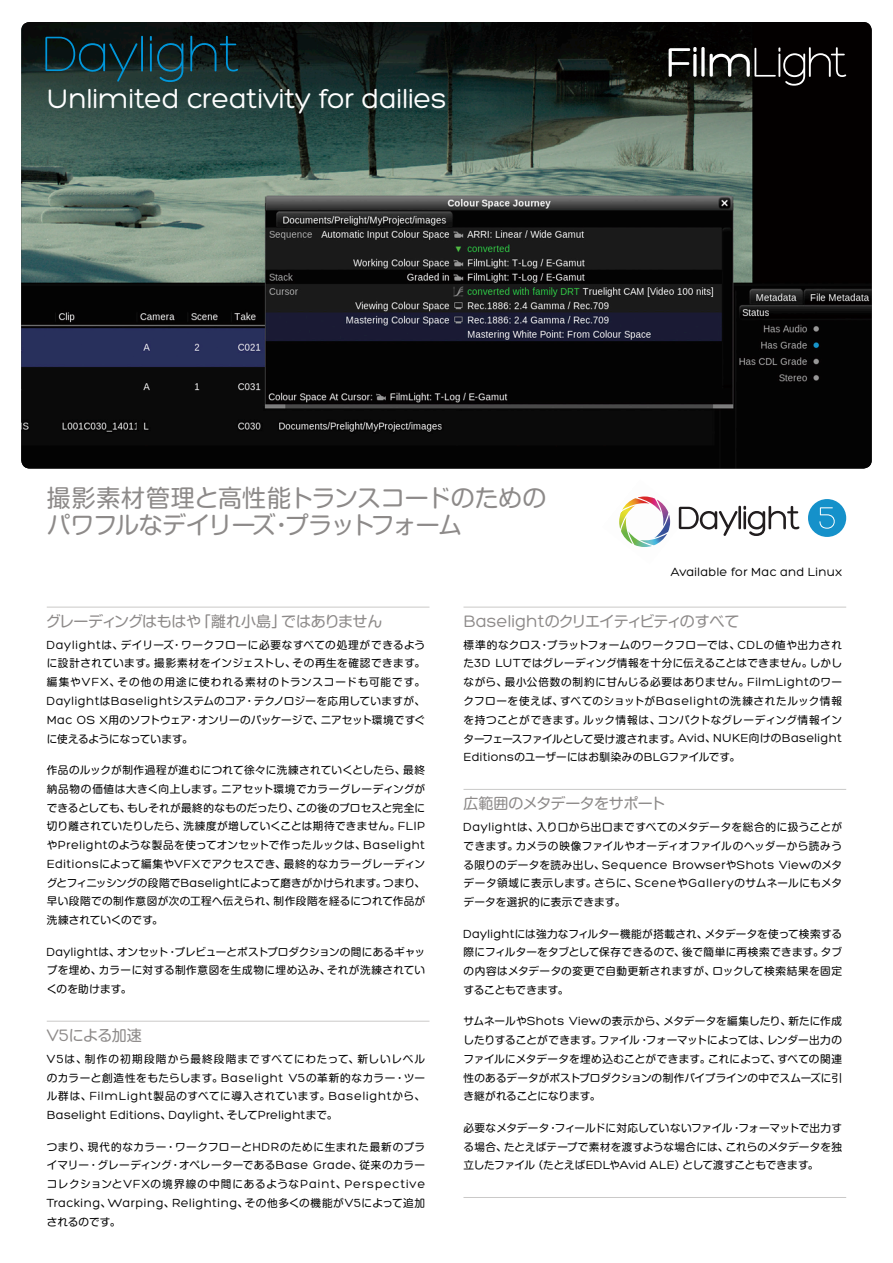
<style>
.page{position:relative;width:893px;height:1263px;background:#fff}
.page>*{position:absolute;margin:0;border:0;box-sizing:border-box;transform-origin:0 0}
.t1{font:300 54px "Hero";letter-spacing:-.035em;color:#0096d9}
.t2{font:28.8px "Hero";letter-spacing:-.01em;color:#fff}
.t3{font:24px/27px "Shin M Go Pro";letter-spacing:-.025em;color:#8d8a89}
.t4{font:15px "Shin M Go Pro";letter-spacing:-.04em;color:#8d8a89}
.t5{font:15px "Shin M Go Pro";letter-spacing:-.065em;color:#8d8a89}
.t6{font:12.75px "Hero";letter-spacing:.025em;color:#000}
.t7{font:10.65px/18.8px "Shin M Go Pro";letter-spacing:.02em;color:#000;text-align:justify}
.s1{font-family:"Hero";font-size:12.75px}
.s2{font-family:"Hero";font-size:18px}
.s3{font-family:"Shin M Go Pro";font-size:10.65px}
</style>
<div class="page">
<img style="left:21px;top:22px;width:851px;height:446px">
<hr style="left:47px;top:607px;width:382px;height:1px;background:#cac9c8">
<hr style="left:47px;top:1021px;width:382px;height:1px;background:#cac9c8">
<hr style="left:463px;top:607px;width:383px;height:1px;background:#cac9c8">
<hr style="left:463px;top:789px;width:383px;height:1px;background:#cac9c8">
<hr style="left:463px;top:1197px;width:383px;height:1px;background:#cac9c8">
<svg style="left:669px;top:46px;width:28px;height:31px"></svg>
<svg style="left:701px;top:47px;width:4px;height:30px"></svg>
<svg style="left:710px;top:47px;width:136px;height:39px"></svg>
<img style="left:668px;top:507px;width:11px;height:21px">
<img style="left:621px;top:529px;width:7px;height:12px">
<img style="left:619px;top:510px;width:11px;height:19px">
<img style="left:622px;top:498px;width:15px;height:12px">
<img style="left:628px;top:531px;width:24px;height:16px">
<img style="left:637px;top:496px;width:20px;height:12px">
<img style="left:640px;top:534px;width:24px;height:11px">
<img style="left:657px;top:499px;width:11px;height:15px">
<img style="left:654px;top:514px;width:16px;height:24px">
<svg style="left:679px;top:505px;width:121px;height:31px"></svg>
<div style="left:808px;top:499px;width:38px;height:38px;background:#1591ca;border-radius:50%"></div>
<svg style="left:819px;top:507px;width:16px;height:22px"></svg>
<h1 class="t1" style="left:43px;top:27px;width:199px">Daylight</h1>
<h2 class="t2" style="left:47px;top:84px;width:401px">Unlimited creativity for dailies</h2>
<h3 class="t3" style="left:47px;top:482px;width:501px">撮影素材管理と高性能トランスコードのためのパワフルなデイリーズ・プラットフォーム</h3>
<p class="t6" style="left:671px;top:565px;width:173px">Available for Mac and Linux</p>
<h3 class="t4" style="left:46px;top:609px;width:338px">グレーディングはもはや「離れ小島」ではありません</h3>
<p class="t7" style="left:47px;top:634px;width:380px"><span class="s1">Daylight</span>は、デイリーズ・ワークフローに必要なすべての処理ができるように設計されています。撮影素材をインジェストし、その再生を確認できます。編集や<span class="s1">VFX</span>、その他の用途に使われる素材のトランスコードも可能です。<span class="s1">Daylight</span>は<span class="s1">Baselight</span>システムのコア・テクノロジーを応用していますが、<span class="s1">Mac OS X</span>用のソフトウェア・オンリーのパッケージで、ニアセット環境ですぐに使えるようになっています。</p>
<p class="t7" style="left:47px;top:759px;width:380px">作品のルックが制作過程が進むにつれて徐々に洗練されていくとしたら、最終納品物の価値は大きく向上します。ニアセット環境でカラーグレーディングができるとしても、もしそれが最終的なものだったり、この後のプロセスと完全に切り離されていたりしたら、洗練度が増していくことは期待できません。<span class="s1">FLIP</span>や<span class="s1">Prelight</span>のような製品を使ってオンセットで作ったルックは、<span class="s1">Baselight Editions</span>によって編集や<span class="s1">VFX</span>でアクセスでき、最終的なカラーグレーディングとフィニッシングの段階で<span class="s1">Baselight</span>によって磨きがかけられます。つまり、早い段階での制作意図が次の工程へ伝えられ、制作段階を経るにつれて作品が洗練されていくのです。</p>
<p class="t7" style="left:47px;top:941px;width:380px"><span class="s1">Daylight</span>は、オンセット・プレビューとポストプロダクションの間にあるギャップを埋め、カラーに対する制作意図を生成物に埋め込み、それが洗練されていくのを助けます。</p>
<h3 class="t4" style="left:47px;top:1023px;width:96px"><span class="s2">V5</span>による加速</h3>
<p class="t7" style="left:47px;top:1048px;width:380px"><span class="s1">V5</span>は、制作の初期段階から最終段階まですべてにわたって、新しいレベルのカラーと創造性をもたらします。<span class="s1">Baselight V5</span>の革新的なカラー・ツール群は、<span class="s1">FilmLight</span>製品のすべてに導入されています。<span class="s1">Baselight</span>から、</p>
<p class="t6" style="left:47px;top:1108px;width:292px">Baselight Editions<span class="s3">、</span>Daylight<span class="s3">、そして</span>Prelight<span class="s3">まで。</span></p>
<p class="t7" style="left:47px;top:1136px;width:380px">つまり、現代的なカラー・ワークフローと<span class="s1">HDR</span>のために生まれた最新のプライマリー・グレーディング・オペレーターである<span class="s1">Base Grade</span>、従来のカラーコレクションと<span class="s1">VFX</span>の境界線の中間にあるような<span class="s1">Paint</span>、<span class="s1">Perspective</span></p>
<p class="t6" style="left:47px;top:1196px;width:380px">Tracking<span class="s3">、</span>Warping<span class="s3">、</span>Relighting<span class="s3">、その他多くの機能が</span>V5<span class="s3">によって追加</span></p>
<p class="t7" style="left:47px;top:1211px;width:75px">されるのです。</p>
<h3 class="t5" style="left:463px;top:609px;width:278px"><span class="s2">Baselight</span>のクリエイティビティのすべて</h3>
<p class="t7" style="left:463px;top:634px;width:380px">標準的なクロス・プラットフォームのワークフローでは、<span class="s1">CDL</span>の値や出力された<span class="s1">3D LUT</span>ではグレーディング情報を十分に伝えることはできません。しかしながら、最小公倍数の制約に甘んじる必要はありません。<span class="s1">FilmLight</span>のワークフローを使えば、すべてのショットが<span class="s1">Baselight</span>の洗練されたルック情報を持つことができます。ルック情報は、コンパクトなグレーディング情報インターフェースファイルとして受け渡されます。<span class="s1">Avid</span>、<span class="s1">NUKE</span>向けの<span class="s1">Baselight Editions</span>のユーザーにはお馴染みの<span class="s1">BLG</span>ファイルです。</p>
<h3 class="t4" style="left:463px;top:791px;width:204px">広範囲のメタデータをサポート</h3>
<p class="t7" style="left:463px;top:816px;width:380px"><span class="s1">Daylight</span>は、入り口から出口まですべてのメタデータを総合的に扱うことができます。カメラの映像ファイルやオーディオファイルのヘッダーから読みう</p>
<p class="t6" style="left:463px;top:858px;width:380px"><span class="s3">る限りのデータを読み出し、</span>Sequence Browser<span class="s3">や</span>Shots View<span class="s3">のメタ</span></p>
<p class="t7" style="left:463px;top:872px;width:380px">データ領域に表示します。さらに、<span class="s1">Scene</span>や<span class="s1">Gallery</span>のサムネールにもメタデータを選択的に表示できます。</p>
<p class="t7" style="left:463px;top:923px;width:380px"><span class="s1">Daylight</span>には強力なフィルター機能が搭載され、メタデータを使って検索する際にフィルターをタブとして保存できるので、後で簡単に再検索できます。タブの内容はメタデータの変更で自動更新されますが、ロックして検索結果を固定することもできます。</p>
<p class="t7" style="left:463px;top:1010px;width:380px">サムネールや<span class="s1">Shots View</span>の表示から、メタデータを編集したり、新たに作成したりすることができます。ファイル・フォーマットによっては、レンダー出力のファイルにメタデータを埋め込むことができます。これによって、すべての関連性のあるデータがポストプロダクションの制作パイプラインの中でスムーズに引き継がれることになります。</p>
<p class="t7" style="left:463px;top:1117px;width:380px">必要なメタデータ・フィールドに対応していないファイル・フォーマットで出力する場合、たとえばテープで素材を渡すような場合には、これらのメタデータを独立したファイル（たとえば<span class="s1">EDL</span>や<span class="s1">Avid ALE</span>）として渡すこともできます。</p>
</div>
